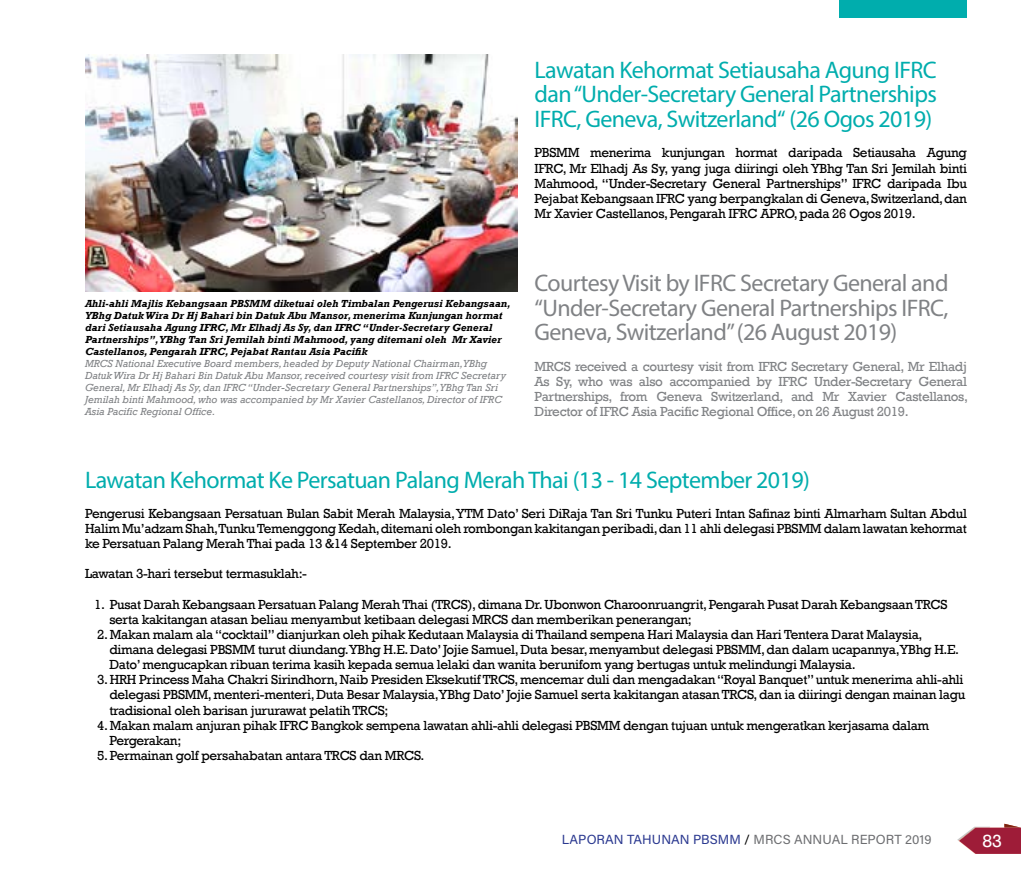
<style>
.page{position:relative;width:1021px;height:872px;background:#fff}
.page>*{position:absolute;margin:0;border:0;box-sizing:border-box;transform-origin:0 0}
.t1{font:24px/24.8px "Myriad Pro";letter-spacing:-.025em;color:#00adad;text-align:justify}
.t2{font:24px/24.8px "Myriad Pro";letter-spacing:-.025em;color:#808285;text-align:justify}
.t3{font:18px "Rockwell";color:#fff}
.t4{font:13.5px/15.1px "Rockwell";letter-spacing:-.025em;color:#000}
.t5{font:13.5px/15.1px "Rockwell";letter-spacing:-.025em;color:#808285;text-align:justify}
.t6{font:13.2px "Acumin Variable Concept";letter-spacing:.015em;color:#6d6e71}
.t7{font:12px "Myriad Pro";letter-spacing:.14em;color:#808285}
.t8{font:italic 700 10.5px/12px "Rockwell";color:#000}
.t9{font:italic 10.5px/12px "Rockwell";color:#808285}
.s1{color:#ae294d}
.s2{color:#000}
.s3{color:#2b3990}
</style>
<div class="page">
<svg style="left:957px;top:823px;width:63px;height:31px"></svg>
<div style="left:839px;top:0;width:127px;height:17px;background:#00adad"></div>
<img style="left:85px;top:54px;width:432px;height:238px">
<p class="t8" style="left:85px;top:298px;width:427px">Ahli-ahli Majlis Kebangsaan PBSMM diketuai oleh Timbalan Pengerusi Kebangsaan, YBhg Datuk Wira Dr Hj Bahari bin Datuk Abu Mansor, menerima Kunjungan hormat dari Setiausaha Agung IFRC, Mr Elhadj As Sy, dan IFRC “Under-Secretary General Partnerships”, YBhg Tan Sri Jemilah binti Mahmood, yang ditemani oleh Mr Xavier Castellanos, Pengarah IFRC, Pejabat Rantau Asia Pacifik</p>
<p class="t9" style="left:85px;top:358px;width:422px">MRCS National Executive Board members, headed by Deputy National Chairman,YBhg Datuk Wira Dr Hj Bahari Bin Datuk Abu Mansor, received courtesy visit from IFRC Secretary General, Mr Elhadj As Sy, dan IFRC “Under-Secretary General Partnerships”,YBhg Tan Sri Jemilah binti Mahmood, who was accompanied by Mr Xavier Castellanos, Director of IFRC Asia Pacific Regional Office.</p>
<h1 class="t1" style="left:534px;top:57px;width:404px">Lawatan Kehormat Setiausaha Agung IFRC dan “Under-Secretary General Partnerships IFRC, Geneva, Switzerland“ (26 Ogos 2019)</h1>
<p class="t4" style="left:534px;top:145px;width:434px;text-align:justify">PBSMM menerima kunjungan hormat daripada Setiausaha Agung IFRC, Mr Elhadj As Sy, yang juga diiringi oleh YBhg Tan Sri Jemilah binti Mahmood, “Under-Secretary General Partnerships” IFRC daripada Ibu Pejabat Kebangsaan IFRC yang berpangkalan di Geneva, Switzerland, dan Mr Xavier Castellanos, Pengarah IFRC APRO, pada 26 Ogos 2019.</p>
<h1 class="t2" style="left:534px;top:270px;width:415px">Courtesy Visit by IFRC Secretary General and “Under-Secretary General Partnerships IFRC, Geneva, Switzerland” (26 August 2019)</h1>
<p class="t5" style="left:534px;top:359px;width:435px">MRCS received a courtesy visit from IFRC Secretary General, Mr Elhadj As Sy, who was also accompanied by IFRC Under-Secretary General Partnerships, from Geneva Switzerland, and Mr Xavier Castellanos, Director of IFRC Asia Pacific Regional Office, on 26 August 2019.</p>
<h1 class="t1" style="left:85px;top:467px;width:726px">Lawatan Kehormat Ke Persatuan Palang Merah Thai (13 - 14 September 2019)</h1>
<p class="t4" style="left:85px;top:506px;width:883px;text-align:justify">Pengerusi Kebangsaan Persatuan Bulan Sabit Merah Malaysia, YTM Dato’ Seri DiRaja Tan Sri Tunku Puteri Intan Safinaz binti Almarham Sultan Abdul Halim Mu’adzam Shah,Tunku Temenggong Kedah, ditemani oleh rombongan kakitangan peribadi, dan 11 ahli delegasi PBSMM dalam lawatan kehormat ke Persatuan Palang Merah Thai pada 13 &amp;14 September 2019.</p>
<p class="t4" style="left:85px;top:566px;width:223px">Lawatan 3-hari tersebut termasuklah:-</p>
<p class="t4" style="left:109px;top:597px;width:839px;text-indent:-15px">1. Pusat Darah Kebangsaan Persatuan Palang Merah Thai (TRCS), dimana Dr. Ubonwon Charoonruangrit, Pengarah Pusat Darah Kebangsaan TRCS serta kakitangan atasan beliau menyambut ketibaan delegasi MRCS dan memberikan penerangan;</p>
<p class="t4" style="left:109px;top:627px;width:851px;text-indent:-12px">2. Makan malam ala “cocktail” dianjurkan oleh pihak Kedutaan Malaysia di Thailand sempena Hari Malaysia dan Hari Tentera Darat Malaysia, dimana delegasi PBSMM turut diundang.YBhg H.E. Dato’ Jojie Samuel, Duta besar, menyambut delegasi PBSMM, dan dalam ucapannya,YBhg H.E.<br>Dato’ mengucapkan ribuan terima kasih kepada semua lelaki dan wanita berunifom yang bertugas untuk melindungi Malaysia.</p>
<p class="t4" style="left:109px;top:672px;width:857px;text-indent:-12px">3. HRH Princess Maha Chakri Sirindhorn, Naib Presiden Eksekutif TRCS, mencemar duli dan mengadakan “Royal Banquet” untuk menerima ahli-ahli delegasi PBSMM, menteri-menteri, Duta Besar Malaysia,YBhg Dato’ Jojie Samuel serta kakitangan atasan TRCS, dan ia diiringi dengan mainan lagu tradisional oleh barisan jururawat pelatih TRCS;</p>
<p class="t4" style="left:109px;top:718px;width:821px;text-indent:-12px">4. Makan malam anjuran pihak IFRC Bangkok sempena lawatan ahli-ahli delegasi PBSMM dengan tujuan untuk mengeratkan kerjasama dalam<br>Pergerakan;</p>
<p class="t4" style="left:97px;top:748px;width:329px">5. Permainan golf persahabatan antara TRCS dan MRCS.</p>
<p class="t7" style="left:562px;top:833px;width:355px"><span class="s1">LAPORAN TAHUNAN BSMM</span> <span class="s2">/</span> MRC ANNUAL REPORT 2018</p>
<h2 class="t3" style="left:982px;top:830px;width:21px">83</h2>
<p class="t6" style="left:561px;top:830px;width:371px"><span class="s3">LAPORAN TAHUNAN PBSMM</span> <span class="s2">/</span> MRCS ANNUAL REPORT 2019</p>
</div>
